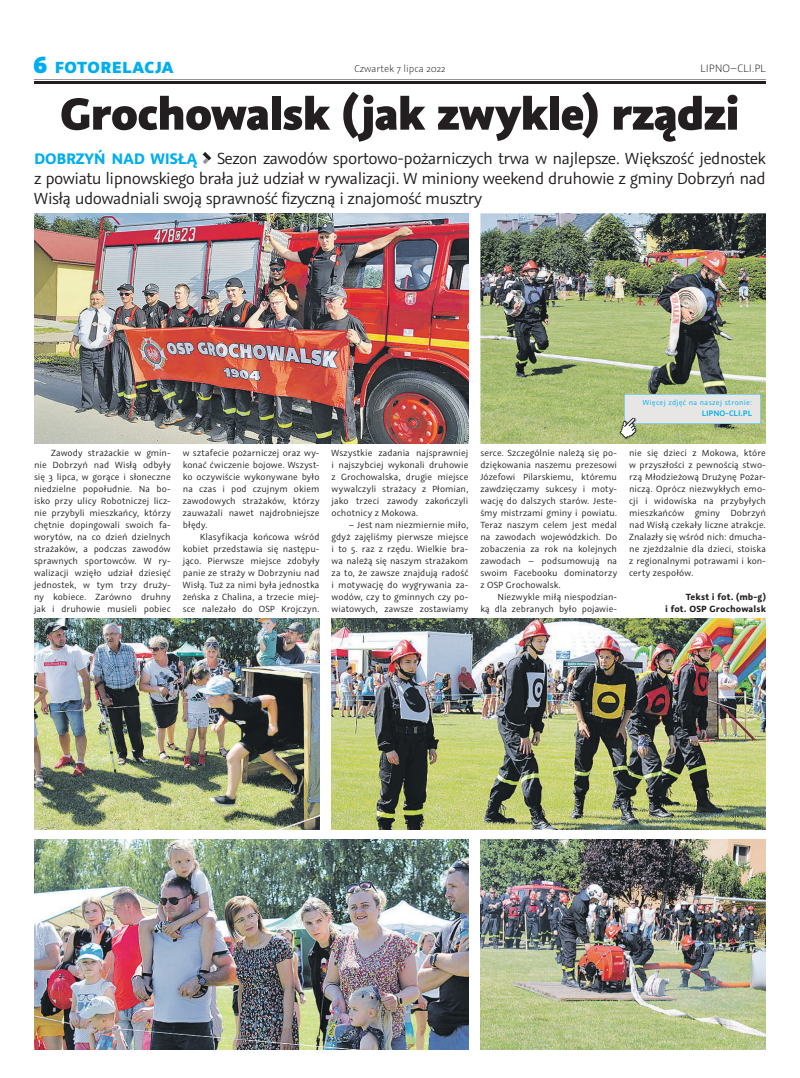
<style>
.page{position:relative;width:800px;height:1078px;background:#fff}
.page>*{position:absolute;margin:0;border:0;box-sizing:border-box;transform-origin:0 0}
.t1{font:800 50px "Graublau Sans";letter-spacing:-.025em;color:#231f20}
.t2{font:18px/20px "Graublau Sans";letter-spacing:-.03em;color:#231f20;text-align:justify}
.t3{font:800 18px "Graublau Sans";letter-spacing:.03em;color:#00aeef}
.t4{font:300 12px "Graublau Sans";color:#231f20}
.t5{font:300 11px "Graublau Sans";color:#231f20}
.t6{font:10px/12px "Graublau Sans";letter-spacing:.005em;color:#231f20;text-align:justify}
.t7{font:700 10px/12px "Graublau Sans";letter-spacing:.015em;color:#231f20;text-align:right}
.t8{font:600 8.9px "Graublau Sans";color:#00aeef}
.t9{font:8.1px "Graublau Sans";letter-spacing:.04em;color:#00aeef}
.s1{font-size:26px}
.s2{font-weight:700;font-size:17px;color:#00aeef}
</style>
<div class="page">
<hr style="left:34px;top:79px;width:731px;height:1px;background:#939598">
<hr style="left:34px;top:81px;width:731px;height:2px;background:#231f20">
<svg style="left:203px;top:152px;width:8px;height:12px"></svg>
<img style="left:34px;top:213px;width:434px;height:231px">
<img style="left:331px;top:618px;width:434px;height:211px">
<img style="left:480px;top:839px;width:285px;height:210px">
<img style="left:34px;top:839px;width:434px;height:210px">
<img style="left:34px;top:618px;width:285px;height:211px">
<img style="left:480px;top:213px;width:285px;height:231px">
<svg style="left:619px;top:394px;width:141px;height:45px;background:#cbd4bc"></svg>
<h2 class="t3" style="left:33px;top:55px;width:142px"><span class="s1">6</span> FOTORELACJA</h2>
<p class="t5" style="left:354px;top:62px;width:92px">Czwartek 7 lipca 2022</p>
<p class="t4" style="left:700px;top:61px;width:67px">LIPNO–CLI.PL</p>
<h1 class="t1" style="left:60px;top:80px;width:681px">Grochowalsk (jak zwykle) rządzi</h1>
<p class="t2" style="left:34px;top:148px;width:733px"><span class="s2">DOBRZYŃ NAD WISŁĄ</span> Sezon zawodów sportowo-pożarniczych trwa w najlepsze. Większość jednostek z powiatu lipnowskiego brała już udział w rywalizacji. W miniony weekend druhowie z gminy Dobrzyń nad Wisłą udowadniali swoją sprawność fizyczną i znajomość musztry</p>
<p class="t9" style="left:642px;top:397px;width:111px">Więcej zdjęć na naszej stronie:</p>
<p class="t8" style="left:701px;top:408px;width:52px">LIPNO-CLI.PL</p>
<p class="t6" style="left:34px;top:447px;width:138px;text-indent:17px">Zawody strażackie w gmin&shy;nie Dobrzyń nad Wisłą odbyły się 3 lipca, w gorące i słoneczne niedzielne popołudnie. Na bo&shy;isko przy ulicy Robotniczej licz&shy;nie przybyli mieszkańcy, którzy chętnie dopingowali swoich fa&shy;worytów, na co dzień dzielnych strażaków, a podczas zawodów sprawnych sportowców. W ry&shy;walizacji wzięło udział dziesięć jednostek, w tym trzy druży&shy;ny kobiece. Zarówno druhny jak i druhowie musieli pobiec</p>
<p class="t6" style="left:183px;top:447px;width:138px">w sztafecie pożarniczej oraz wy&shy;konać ćwiczenie bojowe. Wszyst&shy;ko oczywiście wykonywane było na czas i pod czujnym okiem zawodowych strażaków, którzy zauważali nawet najdrobniejsze błędy.</p>
<p class="t6" style="left:183px;top:531px;width:138px;text-indent:17px">Klasyfikacja końcowa wśród kobiet przedstawia się następu&shy;jąco. Pierwsze miejsce zdobyły panie ze straży w Dobrzyniu nad Wisłą. Tuż za nimi była jednostka żeńska z Chalina, a trzecie miej&shy;sce należało do OSP Krojczyn.</p>
<p class="t6" style="left:331px;top:447px;width:138px">Wszystkie zadania najsprawniej i najszybciej wykonali druhowie z Grochowalska, drugie miejsce wywalczyli strażacy z Płomian, jako trzeci zawody zakończyli ochotnicy z Mokowa.</p>
<p class="t6" style="left:331px;top:519px;width:138px;text-indent:17px">– Jest nam niezmiernie miło, gdyż zajęliśmy pierwsze miejsce i to 5. raz z rzędu. Wielkie bra&shy;wa należą się naszym strażakom za to, że zawsze znajdują radość i motywację do wygrywania za&shy;wodów, czy to gminnych czy po&shy;wiatowych, zawsze zostawiamy</p>
<p class="t6" style="left:480px;top:447px;width:138px">serce. Szczególnie należą się po&shy;dziękowania naszemu prezesowi Józefowi Pilarskiemu, któremu zawdzięczamy sukcesy i moty&shy;wację do dalszych starów. Jeste&shy;śmy mistrzami gminy i powiatu.<br>Teraz naszym celem jest medal na zawodach wojewódzkich. Do zobaczenia za rok na kolejnych zawodach – podsumowują na swoim Facebooku dominatorzy z OSP Grochowalsk.</p>
<p class="t6" style="left:480px;top:591px;width:138px;text-align:right">Niezwykle miłą niespodzian-<br>ką dla zebranych było pojawie-</p>
<p class="t6" style="left:629px;top:447px;width:138px">nie się dzieci z Mokowa, które w przyszłości z pewnością stwo&shy;rzą Młodzieżową Drużynę Pożar&shy;niczą. Oprócz niezwykłych emo&shy;cji i widowiska na przybyłych mieszkańców gminy Dobrzyń nad Wisłą czekały liczne atrakcje.<br>Znalazły się wśród nich: dmucha&shy;ne zjeżdżalnie dla dzieci, stoiska z regionalnymi potrawami i kon&shy;certy zespołów.</p>
<p class="t7" style="left:665px;top:591px;width:102px">Tekst i fot. (mb-g)<br>i fot. OSP Grochowalsk</p>
</div>
